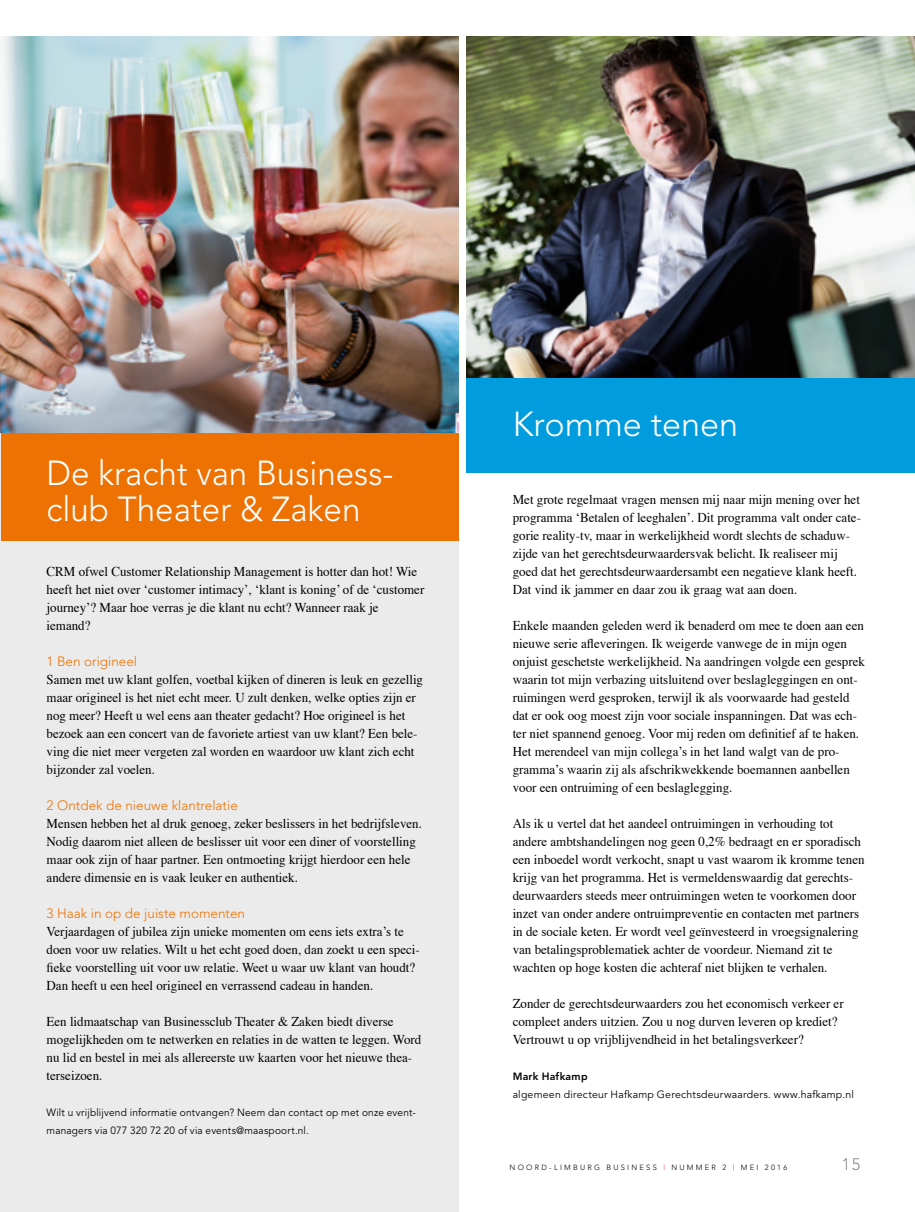
<style>
.page{position:relative;width:915px;height:1212px;background:#fff}
.page>*{position:absolute;margin:0;border:0;box-sizing:border-box;transform-origin:0 0}
.t1{font:300 34.5px/36px "Avenir";color:#fff;scale:.96 1}
.t2{font:300 34.5px "Avenir";color:#fff}
.t3{font:300 16.5px "Avenir";color:#878787}
.t4{font:13.5px/18px "Times";color:#000;scale:.96 1}
.t5{font:300 13.5px "Avenir";color:#ee7203}
.t6{font:10.5px/18px "Avenir";letter-spacing:.02em;color:#000;scale:.96 1}
.t7{font:10.5px "Avenir";letter-spacing:.02em;color:#000}
.t8{font:800 10.5px "Avenir";letter-spacing:.025em;color:#000}
.t9{font:300 7.5px "Avenir";letter-spacing:.3em;color:#000}
.s1{color:#d40f14}
</style>
<div class="page">
<img style="left:466px;top:36px;width:448px;height:342px">
<div style="left:466px;top:378px;width:448px;height:95px;background:#009cde"></div>
<div style="left:0;top:40px;width:458px;height:1172px;background:#ebebeb"></div>
<div style="left:1px;top:432px;width:457px;height:108px;background:#ee7203"></div>
<img style="left:1px;top:36px;width:457px;height:396px">
<h1 class="t1" style="left:47px;top:455px;width:363px">De kracht van Business&shy;club Theater &amp; Zaken</h1>
<p class="t4" style="left:47px;top:561px;width:395px">CRM ofwel Customer Relationship Management is hotter dan hot! Wie heeft het niet over ‘customer intimacy’, ‘klant is koning’ of de ‘customer journey’? Maar hoe verras je die klant nu echt? Wanneer raak je iemand?</p>
<p class="t5" style="left:47px;top:653px;width:92px">1 Ben origineel</p>
<p class="t4" style="left:47px;top:669px;width:393px">Samen met uw klant golfen, voetbal kijken of dineren is leuk en gezellig maar origineel is het niet echt meer. U zult denken, welke opties zijn er nog meer? Heeft u wel eens aan theater gedacht? Hoe origineel is het bezoek aan een concert van de favoriete artiest van uw klant? Een bele&shy;ving die niet meer vergeten zal worden en waardoor uw klant zich echt bijzonder zal voelen.</p>
<p class="t5" style="left:47px;top:797px;width:193px">2 Ontdek de nieuwe klantrelatie</p>
<p class="t4" style="left:47px;top:813px;width:392px">Mensen hebben het al druk genoeg, zeker beslissers in het bedrijfsleven.<br>Nodig daarom niet alleen de beslisser uit voor een diner of voorstelling maar ook zijn of haar partner. Een ontmoeting krijgt hierdoor een hele andere dimensie en is vaak leuker en authentiek.</p>
<p class="t5" style="left:47px;top:905px;width:200px">3 Haak in op de juiste momenten</p>
<p class="t4" style="left:47px;top:921px;width:390px">Verjaardagen of jubilea zijn unieke momenten om eens iets extra’s te doen voor uw relaties. Wilt u het echt goed doen, dan zoekt u een speci&shy;fieke voorstelling uit voor uw relatie. Weet u waar uw klant van houdt?<br>Dan heeft u een heel origineel en verrassend cadeau in handen.</p>
<p class="t4" style="left:47px;top:1011px;width:392px">Een lidmaatschap van Businessclub Theater &amp; Zaken biedt diverse mogelijkheden om te netwerken en relaties in de watten te leggen. Word nu lid en bestel in mei als allereerste uw kaarten voor het nieuwe thea&shy;terseizoen.</p>
<p class="t6" style="left:47px;top:1104px;width:386px">Wilt u vrijblijvend informatie ontvangen? Neem dan contact op met onze event&shy;managers via 077 320 72 20 of via events@maaspoort.nl.</p>
<h1 class="t2" style="left:512px;top:404px;width:227px">Kromme tenen</h1>
<p class="t4" style="left:512px;top:489px;width:364px">Met grote regelmaat vragen mensen mij naar mijn mening over het programma ‘Betalen of leeghalen’. Dit programma valt onder cate&shy;gorie reality-tv, maar in werkelijkheid wordt slechts de schaduw&shy;zijde van het gerechtsdeurwaardersvak belicht. Ik realiseer mij goed dat het gerechtsdeurwaardersambt een negatieve klank heeft.<br>Dat vind ik jammer en daar zou ik graag wat aan doen.</p>
<p class="t4" style="left:512px;top:615px;width:368px">Enkele maanden geleden werd ik benaderd om mee te doen aan een nieuwe serie afleveringen. Ik weigerde vanwege de in mijn ogen onjuist geschetste werkelijkheid. Na aandringen volgde een gesprek waarin tot mijn verbazing uitsluitend over beslagleggingen en ont&shy;ruimingen werd gesproken, terwijl ik als voorwaarde had gesteld dat er ook oog moest zijn voor sociale inspanningen. Dat was ech&shy;ter niet spannend genoeg. Voor mij reden om definitief af te haken.<br>Het merendeel van mijn collega’s in het land walgt van de pro&shy;gramma’s waarin zij als afschrikwekkende boemannen aanbellen voor een ontruiming of een beslaglegging.</p>
<p class="t4" style="left:512px;top:813px;width:368px">Als ik u vertel dat het aandeel ontruimingen in verhouding tot andere ambtshandelingen nog geen 0,2% bedraagt en er sporadisch een inboedel wordt verkocht, snapt u vast waarom ik kromme tenen krijg van het programma. Het is vermeldenswaardig dat gerechts&shy;deurwaarders steeds meer ontruimingen weten te voorkomen door inzet van onder andere ontruimpreventie en contacten met partners in de sociale keten. Er wordt veel geïnvesteerd in vroegsignalering van betalingsproblematiek achter de voordeur. Niemand zit te wachten op hoge kosten die achteraf niet blijken te verhalen.</p>
<p class="t4" style="left:512px;top:993px;width:346px">Zonder de gerechtsdeurwaarders zou het economisch verkeer er compleet anders uitzien. Zou u nog durven leveren op krediet?<br>Vertrouwt u op vrijblijvendheid in het betalingsverkeer?</p>
<p class="t8" style="left:512px;top:1070px;width:76px">Mark Hafkamp</p>
<p class="t7" style="left:512px;top:1088px;width:342px">algemeen directeur Hafkamp Gerechtsdeurwaarders. www.hafkamp.nl</p>
<p class="t9" style="left:509px;top:1163px;width:279px">NOORD-LIMBURG BUSINESS <span class="s1">|</span> NUMMER 2 <span class="s1">|</span> MEI 2016</p>
<p class="t3" style="left:841px;top:1155px;width:20px">15</p>
</div>
